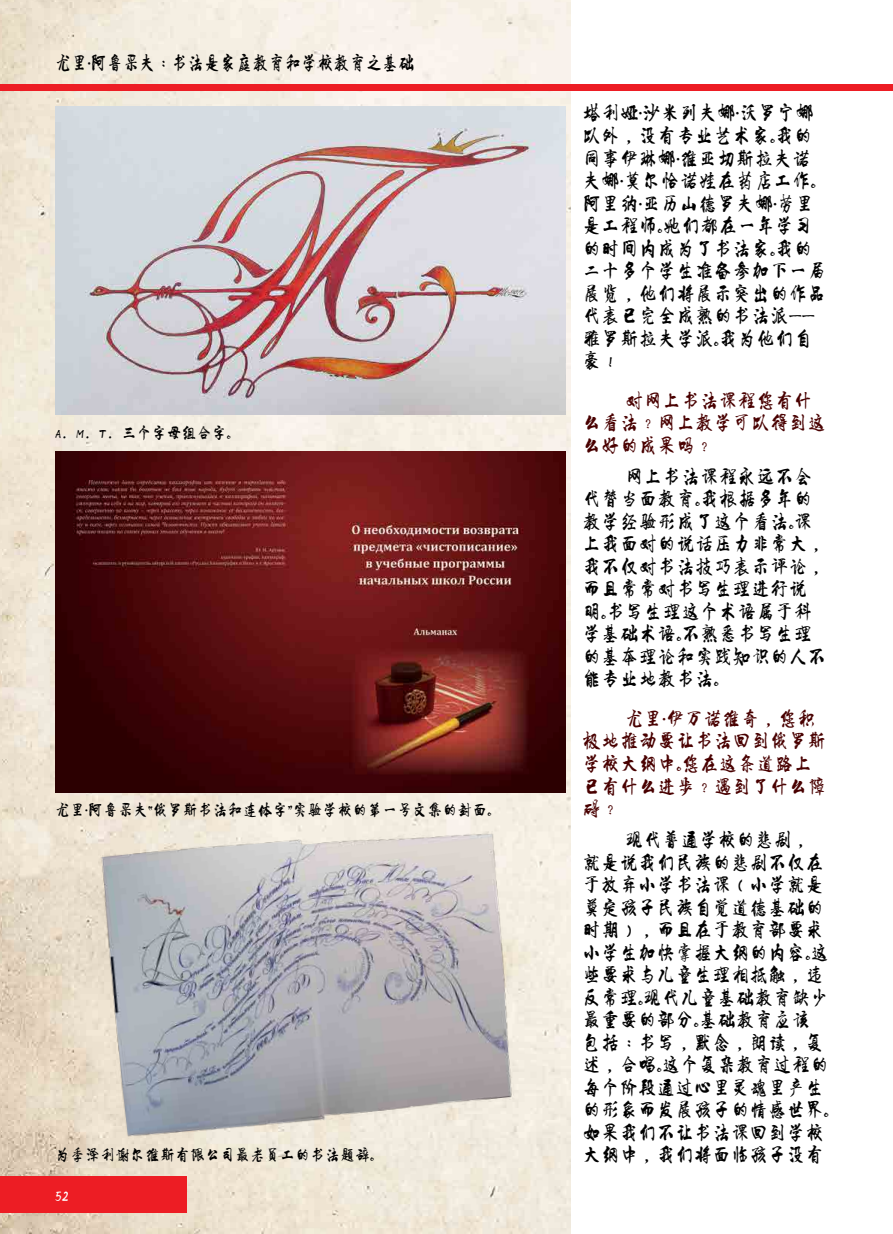
<style>
.page{position:relative;width:893px;height:1234px;background:#fff}
.page>*{position:absolute;margin:0;border:0;box-sizing:border-box;transform-origin:0 0}
.t1{font:18.75px/22.5px "Li Xu Ke";color:#000}
.t2{font:18.75px/22.5px "Li Xu Ke";color:#490000}
.t3{font:18px "Li Xu Ke";color:#000;scale:.9 1}
.t4{font:18px "Li Xu Ke";color:#fff}
.t5{font:15px "Li Xu Ke";color:#000}
</style>
<div class="page">
<img style="left:0;top:0;width:572px;height:1233px">
<img style="left:61px;top:797px;width:502px;height:361px">
<img style="left:55px;top:106px;width:511px;height:309px">
<img style="left:55px;top:451px;width:511px;height:340px">
<div style="left:0;top:1176px;width:187px;height:36px;background:#ed1d24"></div>
<div style="left:0;top:84px;width:893px;height:6px;background:#ed1d24"></div>
<p class="t3" style="left:55px;top:52px;width:401px">尤里•阿鲁采夫：书法是家庭教育和学校教育之基础</p>
<p class="t5" style="left:55px;top:424px;width:177px">A.M.T.三个字母组合字。</p>
<p class="t5" style="left:55px;top:801px;width:438px">尤里•阿鲁采夫“俄罗斯书法和连体字”实验学校的第一号文集的封面。</p>
<p class="t5" style="left:55px;top:1146px;width:321px">为季泽利谢尔维斯有限公司最老员工的书法题辞。</p>
<p class="t4" style="left:55px;top:1184px;width:15px">52</p>
<p class="t1" style="left:583px;top:102px;width:245px">塔利娅•沙米列夫娜•沃罗宁娜以外，没有专业艺术家。我的同事伊琳娜•维亚切斯拉夫诺夫娜•莫尔恰诺娃在药店工作。阿里纳•亚历山德罗夫娜•劳里是工程师。她们都在一年学习的时间内成为了书法家。我的二十多个学生准备参加下一届展览，他们将展示突出的作品代表已完全成熟的书法派——雅罗斯拉夫学派。我为他们自豪！</p>
<p class="t2" style="left:583px;top:389px;width:245px;text-indent:43px">对网上书法课程您有什么看法？网上教学可以得到这么好的成果吗？</p>
<p class="t1" style="left:583px;top:465px;width:245px;text-indent:43px">网上书法课程永远不会代替当面教育。我根据多年的教学经验形成了这个看法。课上我面对的说话压力非常大，我不仅对书法技巧表示评论，而且常常对书写生理进行说明。书写生理这个术语属于科学基础术语。不熟悉书写生理的基本理论和实践知识的人不能专业地教书法。</p>
<p class="t2" style="left:583px;top:707px;width:245px;text-indent:43px">尤里•伊万诺维奇，您积极地推动要让书法回到俄罗斯学校大纲中。您在这条道路上已有什么进步？遇到了什么障碍？</p>
<p class="t1" style="left:583px;top:828px;width:248px;text-indent:43px">现代普通学校的悲剧，就是说我们民族的悲剧不仅在于放弃小学书法课（小学就是奠定孩子民族自觉道德基础的时期），而且在于教育部要求小学生加快掌握大纲的内容。这些要求与儿童生理相抵触，违反常理。现代儿童基础教育缺少最重要的部分。基础教育应该包括：书写，默念，朗读，复述，合唱。这个复杂教育过程的每个阶段通过心里灵魂里产生的形象而发展孩子的情感世界。如果我们不让书法课回到学校大纲中，我们将面临孩子没有</p>
</div>
